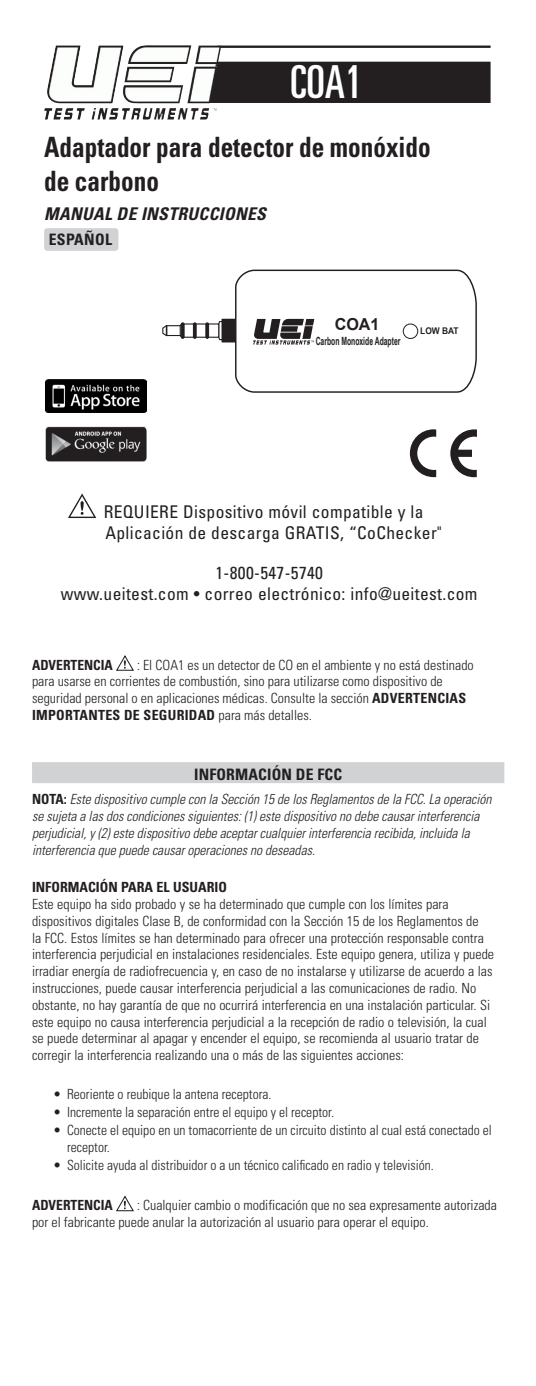
<style>
.page{position:relative;width:536px;height:1386px;background:#fff}
.page>*{position:absolute;margin:0;border:0;box-sizing:border-box;transform-origin:0 0}
.t1{font:ultra-condensed 45.5px "Univers LT Std";color:#fff}
._02-FEATURES-English{font:700 condensed 28px/33.6px "Univers LT Std";color:#231f20;scale:.9 1}
.Body_Copy{font:condensed 17.5px/21px "Univers LT Std";letter-spacing:.02em;color:#231f20}
.t2{font:italic 700 condensed 17.5px "Univers LT Std";letter-spacing:.02em;color:#231f20}
.t3{font:700 16.45px "Arial";color:#231f20}
.Inst-HD_in_20__bar{font:700 condensed 15.75px "Univers LT Std";letter-spacing:.01em;color:#231f20}
.Page_Heading{font:300 condensed 14px/16.8px "Univers LT Std";color:#231f20}
.Warranty_Cleaning_te{font:300 condensed 14px/16.8px "Univers LT Std";color:#231f20}
.Warranty_Cleaning_te-2{font:italic 300 condensed 14px/16.8px "Univers LT Std";color:#231f20}
.Page_Heading-2{font:700 condensed 14px "Univers LT Std";color:#231f20}
.Warranty_Cleaning_te-3{font:700 condensed 14px "Univers LT Std";color:#231f20}
.t4{font:700 11.38px "Arial Narrow";color:#231f20;scale:.73 1}
.t5{font:700 9.28px "Arial Narrow";color:#231f20;scale:1.11 1}
.s1{font-weight:700}
.s2{font-weight:700;font-style:normal}
</style>
<div class="page">
<div style="left:221px;top:62px;width:269px;height:41px;background:#231f20"></div>
<hr style="left:217px;top:46px;width:273px;height:2px;background:#231f20">
<img style="left:47px;top:45px;width:174px;height:58px">
<div style="left:44px;top:228px;width:74px;height:23px;background:#d1d2d4;border-radius:3px"></div>
<svg style="left:68px;top:493px;width:28px;height:25px"></svg>
<div style="left:166px;top:325px;width:16px;height:11px;border:1px solid #231f20"></div>
<svg style="left:162px;top:325px;width:6px;height:12px"></svg>
<div style="left:222px;top:319px;width:14px;height:23px;background:#231f20"></div>
<svg style="left:179px;top:320px;width:43px;height:21px"></svg>
<div style="left:205px;top:323px;width:4px;height:16px;border:1px solid #231f20"></div>
<div style="left:193px;top:323px;width:3px;height:16px;border:1px solid #231f20"></div>
<div style="left:181px;top:323px;width:3px;height:16px;border:1px solid #231f20"></div>
<svg style="left:234px;top:269px;width:243px;height:124px"></svg>
<svg style="left:236px;top:270px;width:240px;height:122px"></svg>
<div style="left:403px;top:324px;width:14px;height:14px;background:#fff;border-radius:50%"></div>
<div style="left:403px;top:324px;width:15px;height:15px;border:1px solid #231f20;border-radius:50%"></div>
<img style="left:46px;top:379px;width:100px;height:34px">
<img style="left:46px;top:427px;width:100px;height:35px">
<div style="left:32px;top:762px;width:472px;height:21px;background:#d1d2d4"></div>
<svg style="left:116px;top:655px;width:18px;height:16px"></svg>
<svg style="left:116px;top:1196px;width:18px;height:15px"></svg>
<svg style="left:450px;top:429px;width:27px;height:48px"></svg>
<svg style="left:410px;top:429px;width:26px;height:48px"></svg>
<p class="t1" style="left:290px;top:56px;width:73px">COA1</p>
<p class="_02-FEATURES-English" style="left:44px;top:130px;width:431px">Adaptador para detector de monóxido de carbono</p>
<p class="t2" style="left:44px;top:203px;width:223px">MANUAL DE INSTRUCCIONES</p>
<p class="Inst-HD_in_20__bar" style="left:49px;top:230px;width:65px">ESPAÑOL</p>
<p class="t3" style="left:334px;top:314px;width:46px">COA1</p>
<p class="t4" style="left:315px;top:332px;width:118px">Carbon Monoxide Adapter</p>
<p class="t5" style="left:420px;top:324px;width:36px">LOW BAT</p>
<p class="Body_Copy" style="left:104px;top:501px;width:339px">REQUIERE Dispositivo móvil compatible y la<br>Aplicación de descarga GRATIS, “CoChecker"</p>
<p class="Body_Copy" style="left:215px;top:562px;width:109px">1-800-547-5740</p>
<p class="Body_Copy" style="left:61px;top:583px;width:418px">www.ueitest.com • correo electrónico: info@ueitest.com</p>
<p class="Warranty_Cleaning_te" style="left:32px;top:656px;width:443px;text-indent:105px">: El COA1 es un detector de CO en el ambiente y no está destinado para usarse en corrientes de combustión, sino para utilizarse como dispositivo de seguridad personal o en aplicaciones médicas. Consulte la sección <span class="s1">ADVERTENCIAS IMPORTANTES DE SEGURIDAD</span> para más detalles.</p>
<p class="Warranty_Cleaning_te-3" style="left:32px;top:656px;width:82px">ADVERTENCIA</p>
<p class="Inst-HD_in_20__bar" style="left:194px;top:764px;width:149px">INFORMACIÓN DE FCC</p>
<p class="Warranty_Cleaning_te-2" style="left:32px;top:791px;width:461px"><span class="s2">NOTA:</span> Este dispositivo cumple con la Sección 15 de los Reglamentos de la FCC. La operación se sujeta a las dos condiciones siguientes: (1) este dispositivo no debe causar interferencia perjudicial, y (2) este dispositivo debe aceptar cualquier interferencia recibida, incluida la interferencia que puede causar operaciones no deseadas.</p>
<p class="Page_Heading-2" style="left:32px;top:879px;width:196px">INFORMACIÓN PARA EL USUARIO</p>
<p class="Page_Heading" style="left:32px;top:896px;width:463px">Este equipo ha sido probado y se ha determinado que cumple con los límites para dispositivos digitales Clase B, de conformidad con la Sección 15 de los Reglamentos de<br>la FCC. Estos límites se han determinado para ofrecer una protección responsable contra interferencia perjudicial en instalaciones residenciales. Este equipo genera, utiliza y puede irradiar energía de radiofrecuencia y, en caso de no instalarse y utilizarse de acuerdo a las instrucciones, puede causar interferencia perjudicial a las comunicaciones de radio. No obstante, no hay garantía de que no ocurrirá interferencia en una instalación particular. Si este equipo no causa interferencia perjudicial a la recepción de radio o televisión, la cual se puede determinar al apagar y encender el equipo, se recomienda al usuario tratar de corregir la interferencia realizando una o más de las siguientes acciones:</p>
<p class="Page_Heading" style="left:53px;top:1085px;width:220px">• Reoriente o reubique la antena receptora.</p>
<p class="Page_Heading" style="left:53px;top:1103px;width:282px">• Incremente la separación entre el equipo y el receptor.</p>
<p class="Page_Heading" style="left:67px;top:1122px;width:426px;text-indent:-14px">• Conecte el equipo en un tomacorriente de un circuito distinto al cual está conectado el receptor.</p>
<p class="Page_Heading" style="left:53px;top:1156px;width:382px">• Solicite ayuda al distribuidor o a un técnico calificado en radio y televisión.</p>
<p class="Warranty_Cleaning_te-3" style="left:32px;top:1197px;width:82px">ADVERTENCIA</p>
<p class="Warranty_Cleaning_te" style="left:32px;top:1197px;width:466px;text-indent:105px">: Cualquier cambio o modificación que no sea expresamente autorizada por el fabricante puede anular la autorización al usuario para operar el equipo.</p>
</div>
